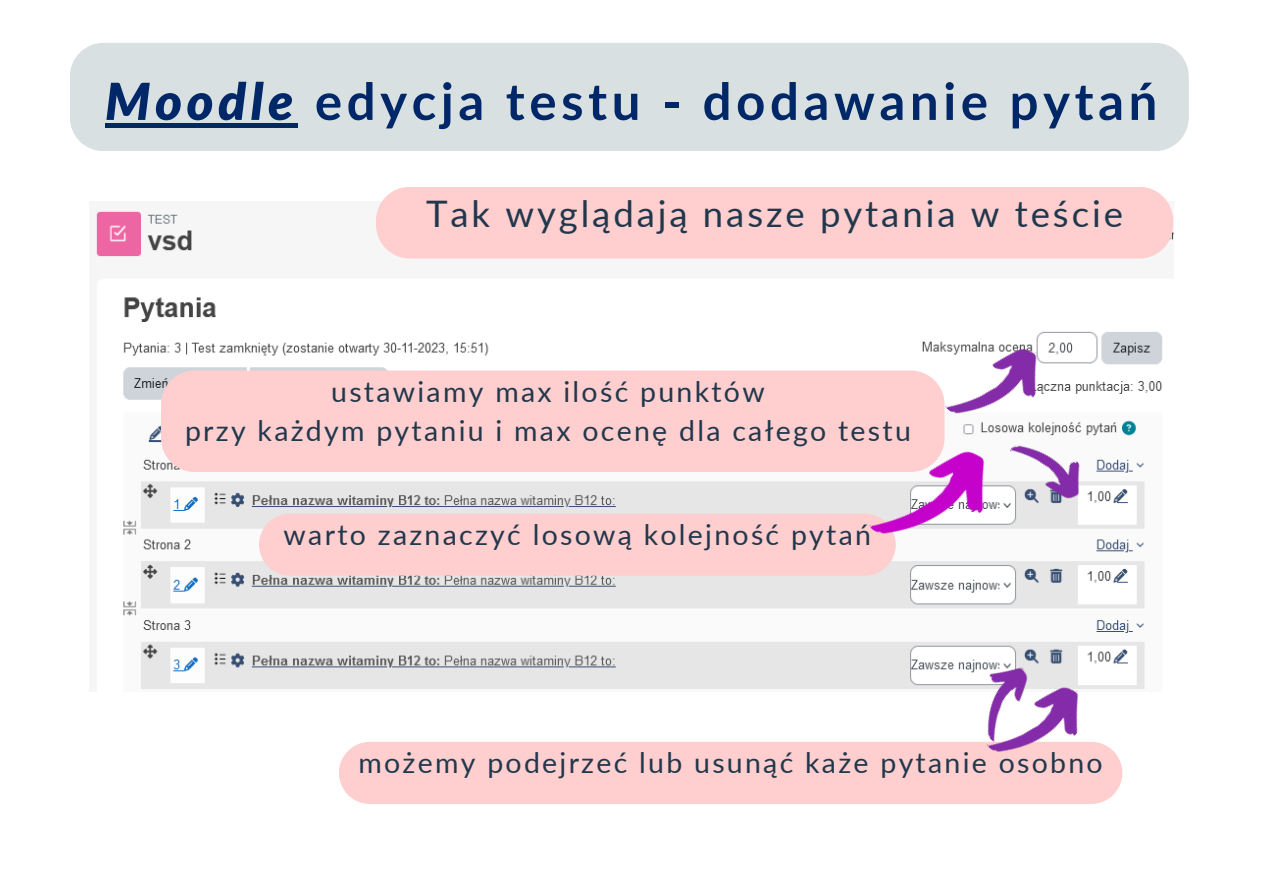
<style>
.page{position:relative;width:1263px;height:894px;background:#fff}
.page>*{position:absolute;margin:0;border:0;box-sizing:border-box;transform-origin:0 0}
.t1{font:700 51px "Lato";letter-spacing:.09em;color:#002868}
.t2{font:36.6px "Lato";letter-spacing:.08em;color:#21384c}
.t3{font:28.5px "Lato";letter-spacing:.08em;color:#21384c}
.s1{font-weight:900;font-style:italic}
</style>
<div class="page">
<div style="left:70px;top:43px;width:1119px;height:108px;background:#d9e0e1"></div>
<div style="left:105px;top:123px;width:193px;height:5px;background:#002868"></div>
<img style="left:96px;top:203px;width:1077px;height:486px">
<div style="left:376px;top:187px;width:797px;height:71px;background:#ffcece;border-radius:34px"></div>
<div style="left:161px;top:370px;width:783px;height:102px;background:#ffcece;border-radius:34px"></div>
<div style="left:339px;top:742px;width:783px;height:61px;background:#ffcece"></div>
<img style="left:986px;top:668px;width:112px;height:116px">
<img style="left:959px;top:654px;width:83px;height:87px">
<img style="left:1009px;top:421px;width:85px;height:90px">
<div style="left:259px;top:513px;width:609px;height:62px;background:#ffcece"></div>
<img style="left:945px;top:330px;width:111px;height:116px">
<img style="left:868px;top:428px;width:141px;height:147px">
<p class="t1" style="left:105px;top:69px;width:1054px"><span class="s1">Moodle</span> edycja testu - dodawanie pytań</p>
<p class="t2" style="left:426px;top:191px;width:698px">Tak wyglądają nasze pytania w teście</p>
<p class="t3" style="left:331px;top:373px;width:435px">ustawiamy max ilość punktów</p>
<p class="t3" style="left:185px;top:413px;width:727px">przy każdym pytaniu i max ocenę dla całego testu</p>
<p class="t3" style="left:284px;top:516px;width:589px">warto zaznaczyć losową kolejność pytań</p>
<p class="t3" style="left:358px;top:744px;width:746px">możemy podejrzeć lub usunąć każe pytanie osobno</p>
</div>
